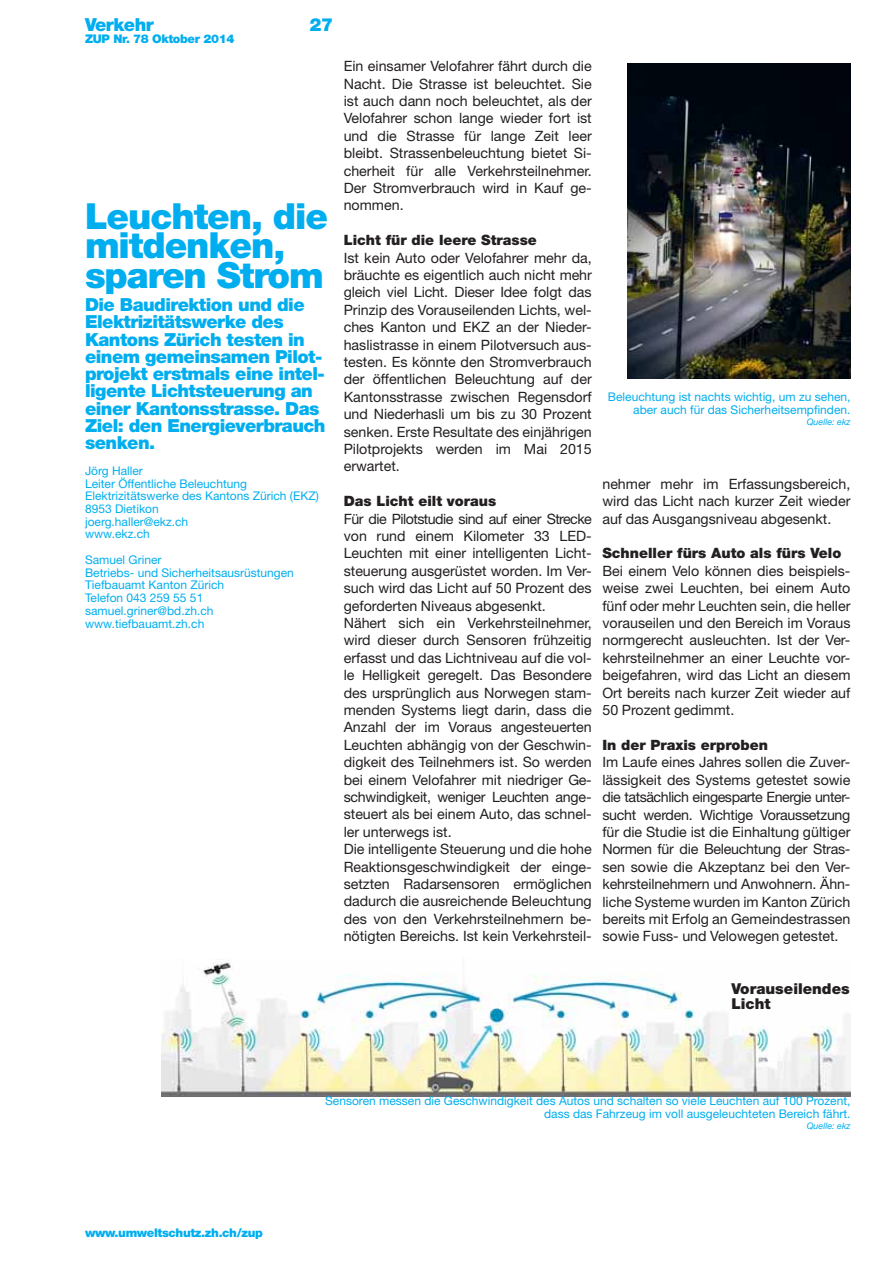
<style>
.page{position:relative;width:893px;height:1263px;background:#fff}
.page>*{position:absolute;margin:0;border:0;box-sizing:border-box;transform-origin:0 0}
.t1{font:900 36px/29.2px "Helvetica Neue LT Std";letter-spacing:-.03em;color:#00aeef}
.t2{font:900 18px/17.2px "Helvetica Neue LT Std";letter-spacing:-.03em;color:#00aeef}
.t3{font:900 15px/15.8px "Helvetica Neue LT Std";color:#231f20}
.t4{font:14.25px/17.4px "Helvetica Neue LT Std";color:#231f20;text-align:justify}
.t5{font:900 14.25px "Helvetica Neue LT Std";color:#231f20}
.t6{font:12px/12.8px "Helvetica Neue LT Std";color:#00aeef;text-align:right}
.t7{font:900 12px "Helvetica Neue LT Std";letter-spacing:-.03em;color:#00aeef}
.t8{font:italic 9px "Helvetica Neue LT Std";color:#00aeef}
</style>
<div class="page">
<img style="left:162px;top:962px;width:688px;height:134px">
<img style="left:627px;top:64px;width:223px;height:315px">
<p class="t2" style="left:85px;top:18px;width:70px">Verkehr</p>
<p class="t2" style="left:310px;top:18px;width:25px">27</p>
<p class="t7" style="left:85px;top:35px;width:151px">ZUP Nr. 78 Oktober 2014</p>
<h1 class="t1" style="left:85px;top:206px;width:245px">Leuchten, die mitdenken, sparen Strom</h1>
<p class="t2" style="left:85px;top:298px;width:242px">Die Baudirektion und die<br>Elektrizitätswerke des<br>Kantons Zürich testen in einem gemeinsamen Pilot&shy;projekt erstmals eine intel&shy;ligente Lichtsteuerung an einer Kantonsstrasse. Das<br>Ziel: den Energieverbrauch senken.</p>
<p class="t6" style="left:85px;top:466px;width:235px;text-align:left">Jörg Haller<br>Leiter Öffentliche Beleuchtung<br>Elektrizitätswerke des Kantons Zürich (EKZ)<br>8953 Dietikon<br>joerg.haller@ekz.ch<br>www.ekz.ch</p>
<p class="t6" style="left:85px;top:555px;width:210px;text-align:left">Samuel Griner<br>Betriebs- und Sicherheitsausrüstungen<br>Tiefbauamt Kanton Zürich<br>Telefon 043 259 55 51 samuel.griner@bd.zh.ch www.tiefbauamt.zh.ch</p>
<p class="t4" style="left:344px;top:59px;width:250px">Ein einsamer Velofahrer fährt durch die Nacht. Die Strasse ist beleuchtet. Sie ist auch dann noch beleuchtet, als der Velofahrer schon lange wieder fort ist und die Strasse für lange Zeit leer bleibt. Strassenbeleuchtung bietet Si&shy;cherheit für alle Verkehrsteilnehmer.<br>Der Stromverbrauch wird in Kauf ge&shy;nommen.</p>
<p class="t5" style="left:344px;top:235px;width:195px">Licht für die leere Strasse</p>
<p class="t4" style="left:344px;top:251px;width:250px">Ist kein Auto oder Velofahrer mehr da, bräuchte es eigentlich auch nicht mehr gleich viel Licht. Dieser Idee folgt das Prinzip des Vorauseilenden Lichts, wel&shy;ches Kanton und EKZ an der Nieder&shy;haslistrasse in einem Pilotversuch aus&shy;testen. Es könnte den Stromverbrauch der öffentlichen Beleuchtung auf der Kantons strasse zwischen Regensdorf und Niederhasli um bis zu 30 Prozent senken. Erste Resultate des einjährigen Pilotprojekts werden im Mai 2015 erwartet.</p>
<p class="t5" style="left:344px;top:496px;width:154px">Das Licht eilt voraus</p>
<p class="t4" style="left:344px;top:512px;width:250px;text-align:left">Für die Pilotstudie sind auf einer Strecke von rund einem Kilometer 33 LED-Leuchten mit einer intelligenten Licht&shy;steuerung ausgerüstet worden. Im Ver&shy;such wird das Licht auf 50 Prozent des geforderten Niveaus abgesenkt.<br>Nähert sich ein Verkehrsteilnehmer, wird dieser durch Sensoren frühzeitig erfasst und das Lichtniveau auf die vol&shy;le Helligkeit geregelt. Das Besondere des ursprünglich aus Norwegen stam&shy;menden Systems liegt darin, dass die Anzahl der im Voraus angesteuerten Leuchten abhängig von der Geschwin&shy;digkeit des Teilnehmers ist. So werden bei einem Velofahrer mit niedriger Ge&shy;schwindigkeit, weniger Leuchten an ge&shy;steuert als bei einem Auto, das schnel&shy;ler unterwegs ist.<br>Die intelligente Steuerung und die hohe Reaktionsgeschwindigkeit der einge&shy;setzten Radarsensoren ermöglichen dadurch die ausreichende Beleuchtung des von den Verkehrsteilnehmern be&shy;nötigten Bereichs. Ist kein Verkehrsteil-</p>
<p class="t6" style="left:608px;top:392px;width:244px">Beleuchtung ist nachts wichtig, um zu sehen, aber auch für das Sicherheitsempfinden.</p>
<p class="t8" style="left:807px;top:417px;width:45px">Quelle: ekz</p>
<p class="t4" style="left:602px;top:477px;width:250px">nehmer mehr im Erfassungsbereich, wird das Licht nach kurzer Zeit wieder auf das Ausgangsniveau abgesenkt.</p>
<p class="t5" style="left:602px;top:548px;width:240px">Schneller fürs Auto als fürs Velo</p>
<p class="t4" style="left:602px;top:564px;width:250px">Bei einem Velo können dies beispiels&shy;weise zwei Leuchten, bei einem Auto fünf oder mehr Leuchten sein, die heller vorauseilen und den Bereich im Voraus normgerecht ausleuchten. Ist der Ver&shy;kehrsteilnehmer an einer Leuchte vor&shy;beigefahren, wird das Licht an diesem Ort bereits nach kurzer Zeit wieder auf 50 Prozent gedimmt.</p>
<p class="t5" style="left:602px;top:740px;width:167px">In der Praxis erproben</p>
<p class="t4" style="left:602px;top:755px;width:250px">Im Laufe eines Jahres sollen die Zuver&shy;lässigkeit des Systems getestet sowie die tatsächlich eingesparte Energie unter&shy;sucht werden. Wichtige Voraussetzung für die Studie ist die Einhaltung gültiger Normen für die Beleuchtung der Stras&shy;sen sowie die Akzeptanz bei den Ver&shy;kehrsteilnehmern und Anwohnern. Ähn&shy;liche Systeme wurden im Kanton Zürich bereits mit Erfolg an Gemeinde strassen sowie Fuss- und Velo wegen getestet.</p>
<p class="t3" style="left:731px;top:982px;width:120px">Vorauseilendes<br>Licht</p>
<p class="t7" style="left:85px;top:1228px;width:179px">www.umweltschutz.zh.ch/zup</p>
<p class="t6" style="left:325px;top:1096px;width:527px">Sensoren messen die Geschwindigkeit des Autos und schalten so viele Leuchten auf 100 Prozent, dass das Fahrzeug im voll ausgeleuchteten Bereich fährt.</p>
<p class="t8" style="left:807px;top:1120px;width:45px">Quelle: ekz</p>
</div>
